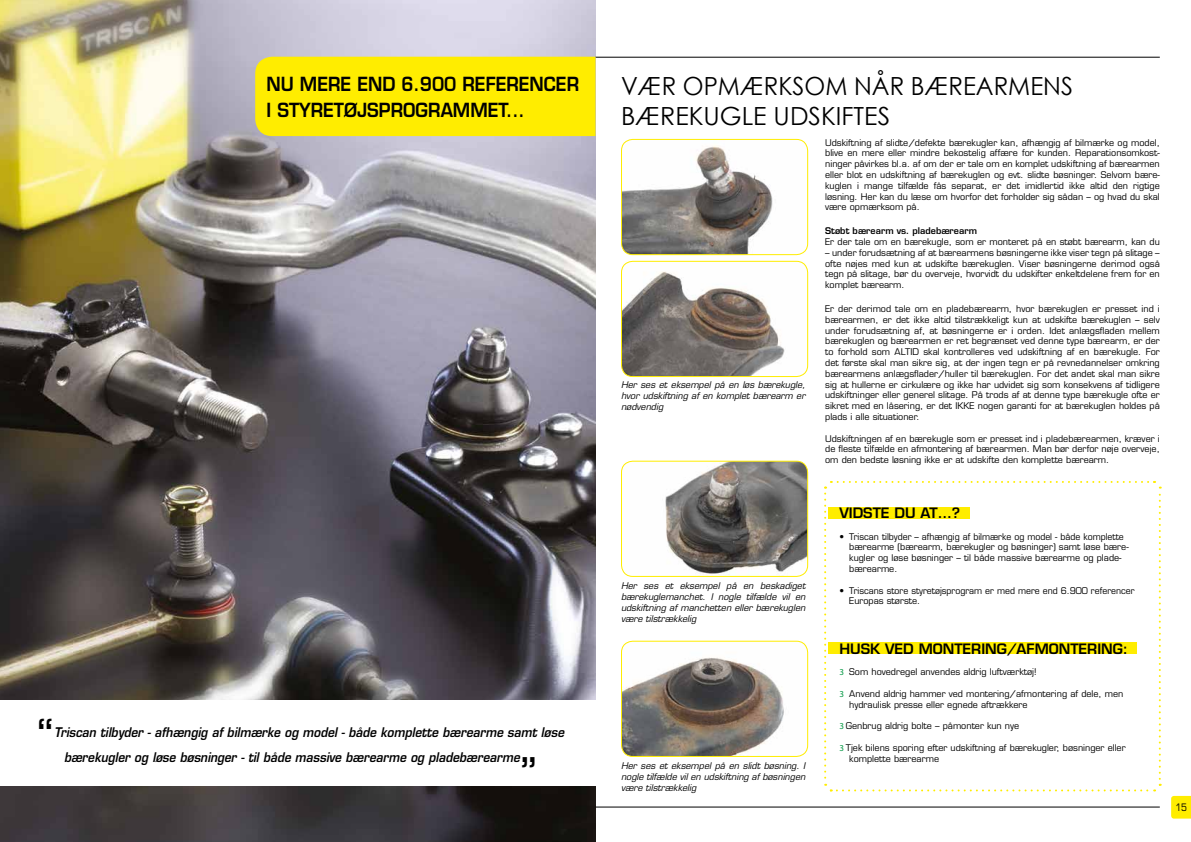
<style>
.page{position:relative;width:1191px;height:842px;background:#fff}
.page>*{position:absolute;margin:0;border:0;box-sizing:border-box;transform-origin:0 0}
.t1{font:48px "Eurostile LT Std";color:#000}
.t2{font:25px/30px "Century Gothic";color:#000;scale:.96 1}
.t3{font:600 19px/26px "Eurostile LT Std";color:#000;scale:.91 1}
.t4{font:600 14px "Eurostile LT Std";color:#000}
.t5{font:italic 600 13px/25px "Eurostile LT Std";color:#000;scale:.91 1}
.t6{font:10px "Eurostile LT Std";color:#000;scale:.85 1}
.t7{font:9px/10.8px "Eurostile LT Std";color:#000;text-align:justify}
.t8{font:italic 9px/10.8px "Eurostile LT Std";color:#000;text-align:justify}
.t9{font:600 9px "Eurostile LT Std";color:#000}
.s1{font-weight:600}
.s2{font-family:"Myriad Pro";color:#009641}
</style>
<div class="page">
<svg style="left:1171px;top:796px;width:20px;height:23px"></svg>
<img style="left:0;top:0;width:595px;height:842px">
<div style="left:0;top:700px;width:595px;height:85px;background:#fff"></div>
<hr style="left:595px;top:806px;width:564px;height:1px;background:#000">
<hr style="left:595px;top:57px;width:564px;height:1px;background:#000">
<svg style="left:824px;top:480px;width:337px;height:312px"></svg>
<img style="left:621px;top:261px;width:186px;height:116px">
<div style="left:621px;top:261px;width:187px;height:116px;border:1px solid #ffed00;border-radius:11px"></div>
<img style="left:621px;top:139px;width:186px;height:116px">
<div style="left:621px;top:139px;width:187px;height:116px;border:1px solid #ffed00;border-radius:11px"></div>
<img style="left:621px;top:641px;width:185px;height:115px">
<div style="left:621px;top:641px;width:187px;height:116px;border:1px solid #ffed00;border-radius:11px"></div>
<img style="left:621px;top:461px;width:186px;height:115px">
<div style="left:621px;top:461px;width:187px;height:116px;border:1px solid #ffed00;border-radius:11px"></div>
<div style="left:828px;top:507px;width:141px;height:11px;background:#ffed00"></div>
<div style="left:828px;top:643px;width:308px;height:11px;background:#ffed00"></div>
<div style="left:255px;top:57px;width:340px;height:79px;background:#ffed00"></div>
<h3 class="t3" style="left:266px;top:71px;width:345px">NU MERE END 6.900 REFERENCER<br>I STYRETØJSPROGRAMMET...</h3>
<h1 class="t1" style="left:37px;top:708px;width:19px">“</h1>
<h3 class="t5" style="left:64px;top:720px;width:551px;text-indent:-10px">Triscan tilbyder - afhængig af bilmærke og model - både komplette bærearme samt løse bærekugler og løse bøsninger - til både massive bærearme og pladebærearme</h3>
<h1 class="t1" style="left:520px;top:715px;width:19px">„</h1>
<h2 class="t2" style="left:621px;top:71px;width:472px">VÆR OPMÆRKSOM NÅR BÆREARMENS<br>BÆREKUGLE UDSKIFTES</h2>
<p class="t7" style="left:825px;top:137px;width:336px">Udskiftning af slidte/defekte bærekugler kan, afhængig af bilmærke og model, blive en mere eller mindre bekostelig affære for kunden. Reparationsomkost&shy;ninger påvirkes bl.a. af om der er tale om en komplet udskiftning af bærearmen eller blot en udskiftning af bærekuglen og evt. slidte bøsninger. Selvom bære&shy;kuglen i mange tilfælde fås separat, er det imidlertid ikke altid den rigtige løsning. Her kan du læse om hvorfor det forholder sig sådan – og hvad du skal være opmærksom på.</p>
<p class="t9" style="left:825px;top:225px;width:153px">Støbt bærearm vs. pladebærearm</p>
<p class="t7" style="left:825px;top:236px;width:336px">Er der tale om en bærekugle, som er monteret på en støbt bærearm, kan du</p>
<p class="t7" style="left:825px;top:247px;width:336px">– under forudsætning af at bærearmens bøsningerne ikke viser tegn på slitage – ofte nøjes med kun at udskifte bærekuglen. Viser bøsningerne derimod også tegn på slitage, bør du overveje, hvorvidt du udskifter enkeltdelene frem for en komplet bærearm.</p>
<p class="t7" style="left:825px;top:303px;width:336px">Er der derimod tale om en pladebærearm, hvor bærekuglen er presset ind i bærearmen, er det ikke altid tilstrækkeligt kun at udskifte bærekuglen – selv under forudsætning af, at bøsningerne er i orden. Idet anlægsfladen mellem bærekuglen og bærearmen er ret begrænset ved denne type bærearm, er der to forhold som ALTID skal kontrolleres ved udskiftning af en bærekugle. For det første skal man sikre sig, at der ingen tegn er på revnedannelser omkring bærearmens anlægsflader/huller til bærekuglen. For det andet skal man sikre sig at hullerne er cirkulære og ikke har udvidet sig som konsekvens af tidligere udskiftninger eller generel slitage. På trods af at denne type bærekugle ofte er sikret med en låsering, er det IKKE nogen garanti for at bærekuglen holdes på plads i alle situationer.</p>
<p class="t7" style="left:825px;top:433px;width:336px">Udskiftningen af en bærekugle som er presset ind i pladebærearmen, kræver i de fleste tilfælde en afmontering af bærearmen. Man bør derfor nøje overveje, om den bedste løsning ikke er at udskifte den komplette bærearm.</p>
<p class="t8" style="left:621px;top:380px;width:186px">Her ses et eksempel på en løs bærekugle, hvor udskiftning af en komplet bærearm er nødvendig</p>
<p class="t8" style="left:621px;top:581px;width:186px">Her ses et eksempel på en beskadiget bærekuglemanchet. I nogle tilfælde vil en udskiftning af manchetten eller bærekuglen være tilstrækkelig</p>
<p class="t8" style="left:621px;top:761px;width:186px">Her ses et eksempel på en slidt bøsning. I nogle tilfælde vil en udskiftning af bøsningen være tilstrækkelig</p>
<h3 class="t4" style="left:839px;top:504px;width:122px">VIDSTE DU AT…?</h3>
<p class="t7" style="left:849px;top:531px;width:281px;text-align:left;text-indent:-10px"><span class="s1">•</span> Triscan tilbyder – afhængig af bilmærke og model - både komplette bærearme (bærearm, bærekugler og bøsninger) samt løse bære&shy;kugler og løse bøsninger – til både massive bærearme og plade&shy;bærearme.</p>
<p class="t7" style="left:849px;top:585px;width:287px;text-indent:-10px"><span class="s1">•</span> Triscans store styretøjsprogram er med mere end 6.900 referencer<br>Europas største.</p>
<h3 class="t4" style="left:839px;top:640px;width:290px">HUSK VED MONTERING/AFMONTERING:</h3>
<p class="t7" style="left:839px;top:666px;width:199px"><span class="s2">3</span> Som hovedregel anvendes aldrig luftværktøj!</p>
<p class="t7" style="left:849px;top:688px;width:276px;text-indent:-10px"><span class="s2">3</span> Anvend aldrig hammer ved montering/afmontering af dele, men hydraulisk presse eller egnede aftrækkere</p>
<p class="t7" style="left:839px;top:720px;width:181px"><span class="s2">3</span> Genbrug aldrig bolte – påmonter kun nye</p>
<p class="t7" style="left:849px;top:742px;width:278px;text-indent:-10px"><span class="s2">3</span> Tjek bilens sporing efter udskiftning af bærekugler, bøsninger eller komplette bærearme</p>
<p class="t6" style="left:1175px;top:801px;width:15px">15</p>
</div>
